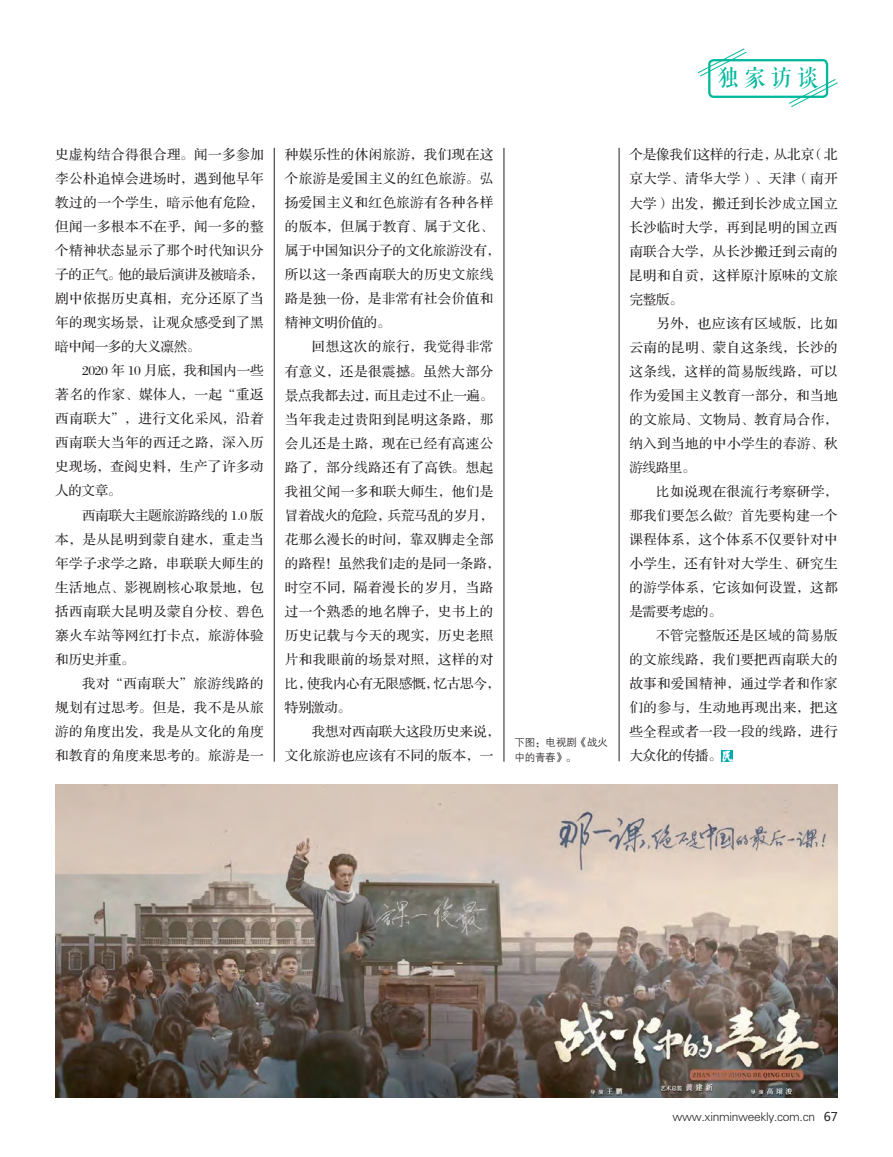
<style>
.page{position:relative;width:893px;height:1157px;background:#fff}
.page>*{position:absolute;margin:0;border:0;box-sizing:border-box;transform-origin:0 0}
.t1{font:23.4px "FZQKBYSJW GB1 0";color:#03b89d;scale:.93 1}
.t2{font:13.5px "FZS3 JW GB1 0";letter-spacing:.035em;color:#231f20}
.t3{font:13.5px "FZS3 JW GB1 0";letter-spacing:-.025em;color:#231f20}
.t4{font:13.5px "FZS3 JW GB1 0";letter-spacing:-.005em;color:#231f20}
.t5{font:13.5px "FZS3 JW GB1 0";letter-spacing:-.015em;color:#231f20}
.t6{font:13.5px "FZS3 JW GB1 0";color:#231f20}
.t7{font:13.5px "FZS3 JW GB1 0";letter-spacing:-.02em;color:#231f20}
.t8{font:12px "FZXH1 JW GB1 0";letter-spacing:-.025em;color:#231f20}
.t9{font:10.5px/15px "FZZDXJW GB1 0";letter-spacing:-.005em;color:#231f20}
.s1{font-family:"Microsoft Ya Hei"}
</style>
<div class="page">
<div style="left:708px;top:59px;width:120px;height:39px;border:2px solid #03b89d;border-radius:4px"></div>
<svg style="left:697px;top:48px;width:50px;height:29px"></svg>
<svg style="left:788px;top:79px;width:50px;height:28px"></svg>
<hr style="left:274px;top:148px;width:1px;height:613px;background:#231f20">
<hr style="left:504px;top:148px;width:1px;height:613px;background:#231f20">
<hr style="left:619px;top:148px;width:1px;height:613px;background:#231f20">
<svg style="left:721px;top:750px;width:11px;height:11px"></svg>
<img style="left:55px;top:784px;width:783px;height:313px">
<h1 class="t1" style="left:718px;top:66px;width:110px">独家访谈</h1>
<p class="t2" style="left:55px;top:148px;width:210px">史虚构结合得很合理。闻一多参加</p>
<p class="t2" style="left:55px;top:172px;width:210px">李公朴追悼会进场时，遇到他早年</p>
<p class="t2" style="left:55px;top:196px;width:210px">教过的一个学生，暗示他有危险，</p>
<p class="t2" style="left:55px;top:220px;width:210px">但闻一多根本不在乎，闻一多的整</p>
<p class="t2" style="left:55px;top:244px;width:210px">个精神状态显示了那个时代知识分</p>
<p class="t3" style="left:55px;top:268px;width:210px">子的正气。他的最后演讲及被暗杀，</p>
<p class="t2" style="left:55px;top:292px;width:210px">剧中依据历史真相，充分还原了当</p>
<p class="t2" style="left:55px;top:316px;width:210px">年的现实场景，让观众感受到了黑</p>
<p class="t3" style="left:55px;top:340px;width:147px">暗中闻一多的大义凛然。</p>
<p class="t5" style="left:82px;top:364px;width:183px">2020 年 10 月底，我和国内一些</p>
<p class="t2" style="left:55px;top:388px;width:210px">著名的作家、媒体人，一起“重返</p>
<p class="t2" style="left:55px;top:412px;width:210px">西南联大”，进行文化采风，沿着</p>
<p class="t2" style="left:55px;top:436px;width:210px">西南联大当年的西迁之路，深入历</p>
<p class="t2" style="left:55px;top:460px;width:210px">史现场，查阅史料，生产了许多动</p>
<p class="t2" style="left:55px;top:484px;width:68px">人的文章。</p>
<p class="t7" style="left:82px;top:508px;width:183px">西南联大主题旅游路线的 1.0 版</p>
<p class="t2" style="left:55px;top:532px;width:210px">本，是从昆明到蒙自建水，重走当</p>
<p class="t2" style="left:55px;top:556px;width:210px">年学子求学之路，串联联大师生的</p>
<p class="t2" style="left:55px;top:580px;width:210px">生活地点、影视剧核心取景地，包</p>
<p class="t2" style="left:55px;top:604px;width:210px">括西南联大昆明及蒙自分校、碧色</p>
<p class="t2" style="left:55px;top:628px;width:210px">寨火车站等网红打卡点，旅游体验</p>
<p class="t2" style="left:55px;top:652px;width:81px">和历史并重。</p>
<p class="t2" style="left:82px;top:676px;width:183px">我对“西南联大”旅游线路的</p>
<p class="t2" style="left:55px;top:700px;width:210px">规划有过思考。但是，我不是从旅</p>
<p class="t2" style="left:55px;top:724px;width:210px">游的角度出发，我是从文化的角度</p>
<p class="t2" style="left:55px;top:748px;width:210px">和教育的角度来思考的。旅游是一</p>
<p class="t2" style="left:285px;top:148px;width:210px">种娱乐性的休闲旅游，我们现在这</p>
<p class="t2" style="left:285px;top:172px;width:210px">个旅游是爱国主义的红色旅游。弘</p>
<p class="t2" style="left:285px;top:196px;width:210px">扬爱国主义和红色旅游有各种各样</p>
<p class="t2" style="left:285px;top:220px;width:210px">的版本，但属于教育、属于文化、</p>
<p class="t4" style="left:285px;top:244px;width:217px">属于中国知识分子的文化旅游没有，</p>
<p class="t2" style="left:285px;top:268px;width:210px">所以这一条西南联大的历史文旅线</p>
<p class="t2" style="left:285px;top:292px;width:210px">路是独一份，是非常有社会价值和</p>
<p class="t3" style="left:285px;top:316px;width:107px">精神文明价值的。</p>
<p class="t2" style="left:312px;top:340px;width:183px">回想这次的旅行，我觉得非常</p>
<p class="t2" style="left:285px;top:364px;width:210px">有意义，还是很震撼。虽然大部分</p>
<p class="t3" style="left:285px;top:388px;width:210px">景点我都去过，而且走过不止一遍。</p>
<p class="t2" style="left:285px;top:412px;width:210px">当年我走过贵阳到昆明这条路，那</p>
<p class="t2" style="left:285px;top:436px;width:210px">会儿还是土路，现在已经有高速公</p>
<p class="t2" style="left:285px;top:460px;width:210px">路了，部分线路还有了高铁。想起</p>
<p class="t2" style="left:285px;top:484px;width:210px">我祖父闻一多和联大师生，他们是</p>
<p class="t3" style="left:285px;top:508px;width:210px">冒着战火的危险，兵荒马乱的岁月，</p>
<p class="t2" style="left:285px;top:532px;width:210px">花那么漫长的时间，靠双脚走全部</p>
<p class="t6" style="left:285px;top:556px;width:217px">的路程！虽然我们走的是同一条路，</p>
<p class="t2" style="left:285px;top:580px;width:210px">时空不同，隔着漫长的岁月，当路</p>
<p class="t2" style="left:285px;top:604px;width:210px">过一个熟悉的地名牌子，史书上的</p>
<p class="t2" style="left:285px;top:628px;width:210px">历史记载与今天的现实，历史老照</p>
<p class="t2" style="left:285px;top:652px;width:210px">片和我眼前的场景对照，这样的对</p>
<p class="t3" style="left:285px;top:676px;width:217px">比，使我内心有无限感慨，忆古思今，</p>
<p class="t2" style="left:285px;top:700px;width:68px">特别激动。</p>
<p class="t4" style="left:312px;top:724px;width:190px">我想对西南联大这段历史来说，</p>
<p class="t2" style="left:285px;top:748px;width:210px">文化旅游也应该有不同的版本，一</p>
<p class="t9" style="left:514px;top:735px;width:95px">下图：电视剧《战火中的青春》。</p>
<p class="t4" style="left:629px;top:148px;width:210px">个是像我们这样的行走，从北京（北</p>
<p class="t2" style="left:629px;top:172px;width:210px">京大学、清华大学）、天津（南开</p>
<p class="t2" style="left:629px;top:196px;width:210px">大学）出发，搬迁到长沙成立国立</p>
<p class="t2" style="left:629px;top:220px;width:210px">长沙临时大学，再到昆明的国立西</p>
<p class="t2" style="left:629px;top:244px;width:210px">南联合大学，从长沙搬迁到云南的</p>
<p class="t2" style="left:629px;top:268px;width:210px">昆明和自贡，这样原汁原味的文旅</p>
<p class="t2" style="left:629px;top:292px;width:55px">完整版。</p>
<p class="t2" style="left:656px;top:316px;width:183px">另外，也应该有区域版，比如</p>
<p class="t2" style="left:629px;top:340px;width:210px">云南的昆明、蒙自这条线，长沙的</p>
<p class="t2" style="left:629px;top:364px;width:210px">这条线，这样的简易版线路，可以</p>
<p class="t2" style="left:629px;top:388px;width:210px">作为爱国主义教育一部分，和当地</p>
<p class="t2" style="left:629px;top:412px;width:210px">的文旅局、文物局、教育局合作，</p>
<p class="t2" style="left:629px;top:436px;width:210px">纳入到当地的中小学生的春游、秋</p>
<p class="t2" style="left:629px;top:460px;width:68px">游线路里。</p>
<p class="t2" style="left:656px;top:484px;width:183px">比如说现在很流行考察研学，</p>
<p class="t2" style="left:629px;top:508px;width:210px">那我们要怎么做？首先要构建一个</p>
<p class="t2" style="left:629px;top:532px;width:210px">课程体系，这个体系不仅要针对中</p>
<p class="t2" style="left:629px;top:556px;width:210px">小学生，还有针对大学生、研究生</p>
<p class="t2" style="left:629px;top:580px;width:210px">的游学体系，它该如何设置，这都</p>
<p class="t2" style="left:629px;top:604px;width:94px">是需要考虑的。</p>
<p class="t2" style="left:656px;top:628px;width:183px">不管完整版还是区域的简易版</p>
<p class="t2" style="left:629px;top:652px;width:210px">的文旅线路，我们要把西南联大的</p>
<p class="t2" style="left:629px;top:676px;width:210px">故事和爱国精神，通过学者和作家</p>
<p class="t2" style="left:629px;top:700px;width:210px">们的参与，生动地再现出来，把这</p>
<p class="t2" style="left:629px;top:724px;width:210px">些全程或者一段一段的线路，进行</p>
<p class="t2" style="left:629px;top:748px;width:94px">大众化的传播。</p>
<p class="t8" style="left:673px;top:1109px;width:167px">www.xinminweekly.com.cn <span class="s1">67</span></p>
</div>
